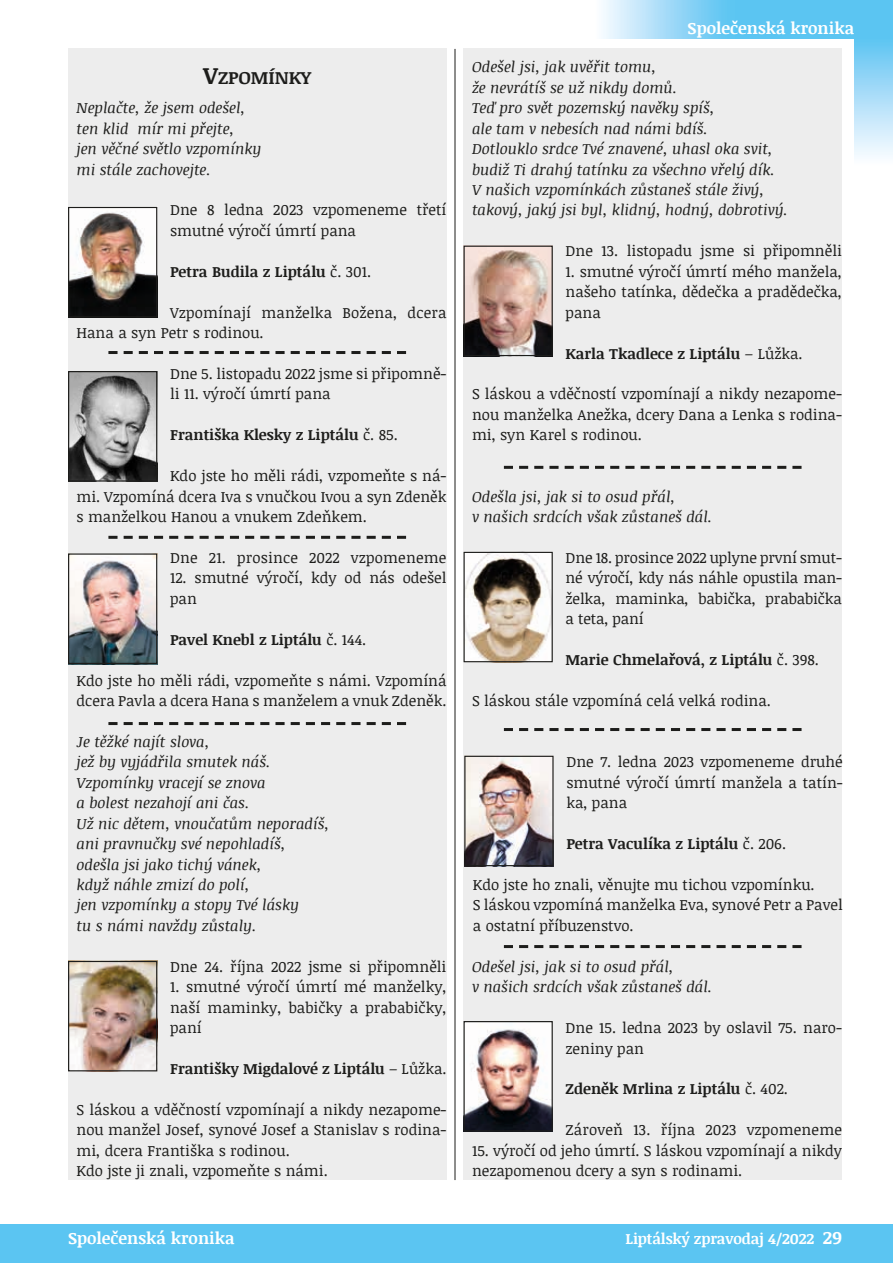
<style>
.page{position:relative;width:893px;height:1263px;background:#fff}
.page>*{position:absolute;margin:0;border:0;box-sizing:border-box;transform-origin:0 0}
.t1{font:700 18px "Noticia Text";color:#1d1d1b}
.t2{font:700 16.5px "Noticia Text";color:#fff}
.t3{font:15px/20.4px "Noticia Text";color:#1d1d1b}
.t4{font:italic 15px/20.4px "Noticia Text";color:#1d1d1b}
.t5{font:700 15px "Noticia Text";color:#1d1d1b}
.t6{font:700 15px "Noticia Text";letter-spacing:-.01em;color:#fff}
.s1{font-size:24px}
.s2{font-weight:400}
.s3{font-size:18px}
</style>
<div class="page">
<svg style="left:603px;top:0;width:290px;height:38px;background:#7ccff4"></svg>
<div style="left:855px;top:38px;width:38px;height:127px;background:linear-gradient(to bottom,#5ec3f2,#fffeff)"></div>
<div style="left:0;top:1225px;width:893px;height:38px;background:#5bc5f2"></div>
<div style="left:68px;top:49px;width:378px;height:1131px;background:#ededed"></div>
<div style="left:463px;top:49px;width:379px;height:1131px;background:#ededed"></div>
<svg style="left:108px;top:351px;width:298px;height:3px"></svg>
<svg style="left:108px;top:536px;width:298px;height:3px"></svg>
<svg style="left:108px;top:722px;width:298px;height:3px"></svg>
<img style="left:70px;top:209px;width:85px;height:106px">
<div style="left:68px;top:207px;width:89px;height:110px;border:1px solid #1d1d1b"></div>
<hr style="left:455px;top:49px;width:1px;height:1131px;background:#1d1d1b">
<svg style="left:504px;top:466px;width:297px;height:3px"></svg>
<svg style="left:504px;top:728px;width:297px;height:3px"></svg>
<svg style="left:504px;top:945px;width:297px;height:3px"></svg>
<img style="left:465px;top:248px;width:86px;height:106px">
<div style="left:463px;top:246px;width:90px;height:110px;border:1px solid #1d1d1b"></div>
<img style="left:465px;top:554px;width:86px;height:106px">
<div style="left:463px;top:552px;width:90px;height:110px;border:1px solid #1d1d1b"></div>
<img style="left:465px;top:1023px;width:86px;height:106px">
<div style="left:463px;top:1021px;width:90px;height:110px;border:1px solid #1d1d1b"></div>
<img style="left:70px;top:373px;width:85px;height:107px">
<div style="left:68px;top:371px;width:89px;height:111px;border:1px solid #1d1d1b"></div>
<img style="left:70px;top:555px;width:85px;height:107px">
<div style="left:68px;top:553px;width:89px;height:111px;border:1px solid #1d1d1b"></div>
<img style="left:70px;top:963px;width:85px;height:106px">
<div style="left:68px;top:961px;width:89px;height:110px;border:1px solid #1d1d1b"></div>
<img style="left:466px;top:758px;width:86px;height:106px">
<div style="left:464px;top:756px;width:90px;height:110px;border:1px solid #1d1d1b"></div>
<p class="t1" style="left:203px;top:64px;width:110px"><span class="s1">V</span>ZPOMÍNKY</p>
<p class="t4" style="left:77px;top:97px;width:186px">Neplačte, že jsem odešel, ten klid mír mi přejte,<br>jen věčné světlo vzpomínky mi stále zachovejte.</p>
<p class="t3" style="left:170px;top:199px;width:278px">Dne 8 ledna 2023 vzpomeneme třetí smutné výročí úmrtí pana</p>
<p class="t5" style="left:170px;top:261px;width:202px">Petra Budila z Liptálu <span class="s2">č. 301.</span></p>
<p class="t3" style="left:77px;top:302px;width:371px;text-indent:94px">Vzpomínají manželka Božena, dcera<br>Hana a syn Petr s rodinou.</p>
<p class="t3" style="left:170px;top:363px;width:278px">Dne 5. listopadu 2022 jsme si připomně&shy;li 11. výročí úmrtí pana</p>
<p class="t5" style="left:170px;top:424px;width:229px">Františka Klesky z Liptálu <span class="s2">č. 85.</span></p>
<p class="t3" style="left:77px;top:465px;width:371px;text-align:justify;text-indent:94px">Kdo jste ho měli rádi, vzpomeňte s ná&shy;mi. Vzpomíná dcera Iva s vnučkou Ivou a syn Zdeněk s manželkou Hanou a vnukem Zdeňkem.</p>
<p class="t3" style="left:170px;top:547px;width:278px">Dne 21. prosince 2022 vzpomeneme</p>
<p class="t3" style="left:170px;top:567px;width:278px">12. smutné výročí, kdy od nás odešel pan</p>
<p class="t5" style="left:170px;top:628px;width:198px">Pavel Knebl z Liptálu <span class="s2">č. 144.</span></p>
<p class="t3" style="left:77px;top:670px;width:371px">Kdo jste ho měli rádi, vzpomeňte s námi. Vzpomíná dcera Pavla a dcera Hana s manželem a vnuk Zdeněk.</p>
<p class="t4" style="left:77px;top:731px;width:254px">Je těžké najít slova,<br>jež by vyjádřila smutek náš.<br>Vzpomínky vracejí se znova<br>a bolest nezahojí ani čas.<br>Už nic dětem, vnoučatům neporadíš, ani pravnučky své nepohladíš, odešla jsi jako tichý vánek,<br>když náhle zmizí do polí,<br>jen vzpomínky a stopy Tvé lásky<br>tu s námi navždy zůstaly.</p>
<p class="t3" style="left:170px;top:956px;width:278px">Dne 24. října 2022 jsme si připomněli</p>
<p class="t3" style="left:170px;top:976px;width:278px;text-align:justify">1. smutné výročí úmrtí mé manželky, naší maminky, babičky a prababičky, paní</p>
<p class="t5" style="left:170px;top:1058px;width:278px">Františky Migdalové z Liptálu <span class="s2">– Lůžka.</span></p>
<p class="t3" style="left:77px;top:1099px;width:371px">S láskou a vděčností vzpomínají a nikdy nezapome&shy;nou manžel Josef, synové Josef a Stanislav s rodina&shy;mi, dcera Františka s rodinou.<br>Kdo jste ji znali, vzpomeňte s námi.</p>
<p class="t2" style="left:688px;top:16px;width:168px">Společenská kronika</p>
<p class="t4" style="left:472px;top:56px;width:318px">Odešel jsi, jak uvěřit tomu,<br>že nevrátíš se už nikdy domů.<br>Teď pro svět pozemský navěky spíš,<br>ale tam v nebesích nad námi bdíš.<br>Dotlouklo srdce Tvé znavené, uhasl oka svit, budiž Ti drahý tatínku za všechno vřelý dík.<br>V našich vzpomínkách zůstaneš stále živý, takový, jaký jsi byl, klidný, hodný, dobrotivý.</p>
<p class="t3" style="left:566px;top:240px;width:278px">Dne 13. listopadu jsme si připomněli</p>
<p class="t3" style="left:566px;top:261px;width:278px;text-align:justify">1. smutné výročí úmrtí mého manžela, našeho tatínka, dědečka a pradědečka, pana</p>
<p class="t5" style="left:566px;top:342px;width:239px">Karla Tkadlece z Liptálu <span class="s2">– Lůžka.</span></p>
<p class="t3" style="left:472px;top:383px;width:371px;text-align:justify">S láskou a vděčností vzpomínají a nikdy nezapome&shy;nou manželka Anežka, dcery Dana a Lenka s rodina&shy;mi, syn Karel s rodinou.</p>
<p class="t4" style="left:472px;top:486px;width:242px">Odešla jsi, jak si to osud přál,<br>v našich srdcích však zůstaneš dál.</p>
<p class="t3" style="left:566px;top:547px;width:278px;text-align:justify">Dne 18. prosince 2022 uplyne první smut&shy;né výročí, kdy nás náhle opustila man&shy;želka, maminka, babička, prababička a teta, paní</p>
<p class="t5" style="left:566px;top:649px;width:255px">Marie Chmelařová, z Liptálu <span class="s2">č. 398.</span></p>
<p class="t3" style="left:472px;top:690px;width:300px">S láskou stále vzpomíná celá velká rodina.</p>
<p class="t3" style="left:566px;top:751px;width:278px;text-align:justify">Dne 7. ledna 2023 vzpomeneme druhé smutné výročí úmrtí manžela a tatín&shy;ka, pana</p>
<p class="t5" style="left:566px;top:833px;width:221px">Petra Vaculíka z Liptálu <span class="s2">č. 206.</span></p>
<p class="t3" style="left:473px;top:874px;width:371px">Kdo jste ho znali, věnujte mu tichou vzpomínku.<br>S láskou vzpomíná manželka Eva, synové Petr a Pavel a ostatní příbuzenstvo.</p>
<p class="t4" style="left:472px;top:956px;width:242px">Odešel jsi, jak si to osud přál,<br>v našich srdcích však zůstaneš dál.</p>
<p class="t3" style="left:566px;top:1017px;width:278px">Dne 15. ledna 2023 by oslavil 75. naro&shy;zeniny pan</p>
<p class="t5" style="left:566px;top:1078px;width:224px">Zdeněk Mrlina z Liptálu <span class="s2">č. 402.</span></p>
<p class="t3" style="left:566px;top:1119px;width:278px">Zároveň 13. října 2023 vzpomeneme</p>
<p class="t3" style="left:472px;top:1140px;width:371px">15. výročí od jeho úmrtí. S láskou vzpomínají a nikdy nezapomenou dcery a syn s rodinami.</p>
<p class="t2" style="left:68px;top:1226px;width:168px">Společenská kronika</p>
<p class="t6" style="left:625px;top:1228px;width:218px">Liptálský zpravodaj 4/2022 <span class="s3">29</span></p>
</div>
